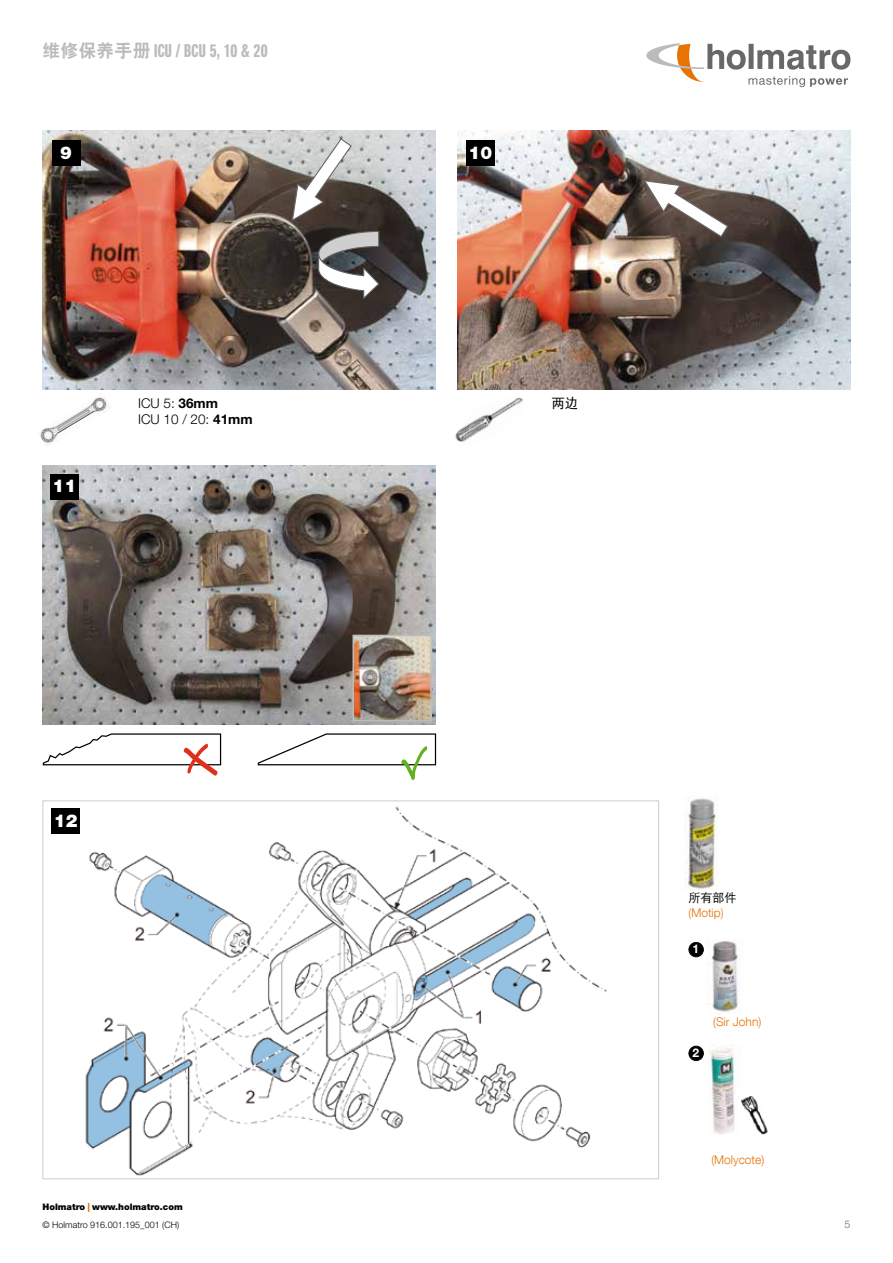
<style>
.page{position:relative;width:893px;height:1263px;background:#fff}
.page>*{position:absolute;margin:0;border:0;box-sizing:border-box;transform-origin:0 0}
.t1{font:700 18px "Neue Helvetica Pro 79 Cm";letter-spacing:.02em;color:#babbbd}
.t2{font:900 17.7px "Helvetica Neue LT Std";color:#fff}
.t3{font:300 13.5px/16.5px "Helvetica Neue LT Std";color:#000}
.t4{font:13.5px "DF Hei W5";color:#000}
.t5{font:300 12px "Helvetica Neue LT Com";color:#e77305}
.t6{font:12px "DF Hei W5";color:#000}
.t7{font:700 12px "Helvetica Neue LT Std";color:#fff}
.t8{font:300 10.5px "Helvetica Neue LT Std";color:#67686a}
.t9{font:300 9px/18px "Helvetica Neue LT Std";color:#000}
.s1{font-family:"DF Hei W9";font-weight:400}
.s2{font-weight:700}
.s3{font-weight:900}
.s4{font-weight:900;color:#e77305}
</style>
<div class="page">
<svg style="left:646px;top:43px;width:204px;height:44px"></svg>
<img style="left:43px;top:131px;width:393px;height:258px">
<svg style="left:292px;top:138px;width:60px;height:83px"></svg>
<svg style="left:318px;top:231px;width:61px;height:68px"></svg>
<img style="left:40px;top:397px;width:69px;height:48px">
<img style="left:457px;top:131px;width:393px;height:258px">
<svg style="left:643px;top:180px;width:85px;height:57px"></svg>
<img style="left:455px;top:397px;width:68px;height:45px">
<div style="left:52px;top:140px;width:28px;height:26px;background:#000"></div>
<div style="left:466px;top:141px;width:29px;height:25px;background:#000"></div>
<img style="left:43px;top:466px;width:393px;height:258px">
<img style="left:708px;top:1044px;width:33px;height:90px">
<img style="left:709px;top:941px;width:32px;height:71px">
<svg style="left:688px;top:1046px;width:16px;height:15px"></svg>
<svg style="left:688px;top:942px;width:16px;height:15px"></svg>
<img style="left:684px;top:798px;width:34px;height:92px">
<img style="left:352px;top:635px;width:80px;height:86px">
<svg style="left:43px;top:733px;width:178px;height:43px"></svg>
<svg style="left:258px;top:733px;width:178px;height:48px"></svg>
<img style="left:740px;top:1094px;width:28px;height:41px">
<div style="left:50px;top:474px;width:29px;height:25px;background:#000"></div>
<svg style="left:43px;top:800px;width:616px;height:379px"></svg>
<h1 class="t1" style="left:43px;top:40px;width:227px"><span class="s1">维修保养手册</span> ICU / BCU 5, 10 &amp; 20</h1>
<h2 class="t2" style="left:60px;top:142px;width:13px">9</h2>
<h2 class="t2" style="left:469px;top:142px;width:25px">10</h2>
<h2 class="t2" style="left:53px;top:475px;width:25px">11</h2>
<h3 class="t3" style="left:138px;top:394px;width:116px">ICU 5: <span class="s2">36mm<br></span>ICU 10 / 20: <span class="s2">41mm</span></h3>
<h3 class="t4" style="left:551px;top:396px;width:28px">两边</h3>
<h2 class="t2" style="left:54px;top:810px;width:25px">12</h2>
<p class="t9" style="left:43px;top:1197px;width:142px"><span class="s3">Holmatro</span> <span class="s4">|</span> <span class="s3">www.holmatro.com </span>© Holmatro 916.001.195_001 (CH)</p>
<h3 class="t6" style="left:688px;top:892px;width:49px">所有部件</h3>
<h3 class="t5" style="left:688px;top:906px;width:37px">(Motip)</h3>
<h3 class="t7" style="left:693px;top:942px;width:8px">1</h3>
<h3 class="t7" style="left:693px;top:1045px;width:8px">2</h3>
<h3 class="t5" style="left:713px;top:1014px;width:50px">(Sir John)</h3>
<h3 class="t5" style="left:711px;top:1152px;width:54px">(Molycote)</h3>
<p class="t8" style="left:845px;top:1218px;width:7px">5</p>
</div>
